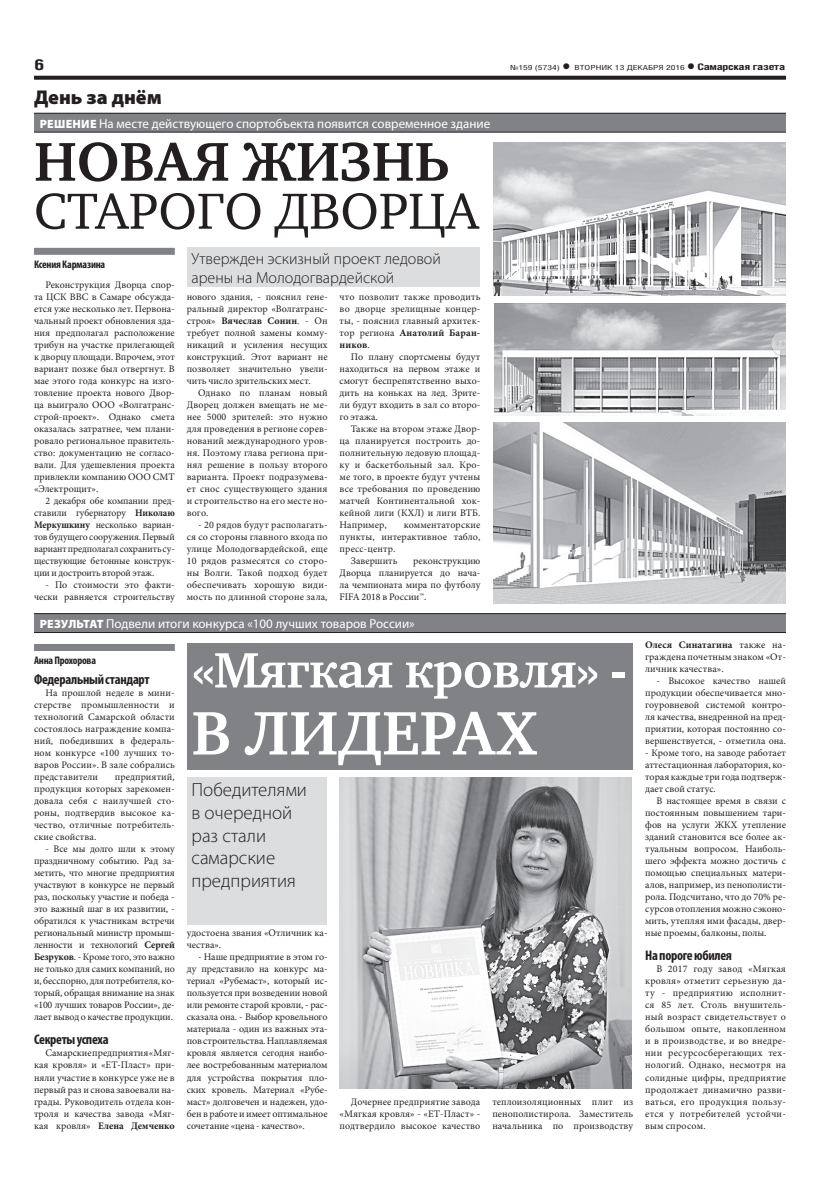
<style>
.page{position:relative;width:820px;height:1191px;background:#fff}
.page>*{position:absolute;margin:0;border:0;box-sizing:border-box;transform-origin:0 0}
.t1{font:700 63px "Charter C";color:#fff}
.t2{font:700 56px "Charter C";color:#231f20}
.t3{font:52px "Charter C";color:#231f20}
.t4{font:700 51px "Charter C";letter-spacing:-.01em;color:#fff}
.t5{font:900 20px "Myriad Pro";color:#231f20}
.t6{font:300 19px/22.8px "Myriad Pro";color:#231f20}
.t7{font:300 16px/19.2px "Myriad Pro";color:#231f20}
.t8{font:700 15px "Helios Cond";color:#231f20;scale:1.4 1}
.t9{font:700 condensed 14px "Myriad Pro";letter-spacing:-.02em;color:#231f20}
.t10{font:13px "Myriad Pro";color:#fff}
.t11{font:700 condensed 11px "Myriad Pro";letter-spacing:-.02em;color:#231f20}
.t12{font:10px/12px "Minion Pro";letter-spacing:.005em;color:#231f20;text-align:justify}
.t13{font:700 9px "Helios Cond";letter-spacing:-.02em;color:#231f20;scale:1.4 1}
.t14{font:7px "Helios Cond";color:#231f20;scale:1.4 1}
.s1{font-weight:700;font-size:16px}
.s2{font-size:16px}
.s3{font-weight:900;font-size:12px}
.s4{font-weight:700}
</style>
<div class="page">
<svg style="left:34px;top:76px;width:751px;height:4px;background:#322f2f"></svg>
<div style="left:34px;top:113px;width:751px;height:19px;background:#808285"></div>
<hr style="left:34px;top:113px;width:751px;height:1px;background:#231f20">
<hr style="left:34px;top:132px;width:751px;height:1px;background:#231f20">
<div style="left:34px;top:614px;width:751px;height:18px;background:#808285"></div>
<hr style="left:34px;top:613px;width:751px;height:1px;background:#231f20">
<hr style="left:34px;top:632px;width:751px;height:1px;background:#231f20">
<div style="left:34px;top:644px;width:141px;height:7px;background:#808285"></div>
<img style="left:339px;top:777px;width:292px;height:311px">
<div style="left:187px;top:643px;width:445px;height:126px;background:#808285"></div>
<div style="left:187px;top:777px;width:139px;height:148px;background:#dcdddf"></div>
<div style="left:34px;top:248px;width:141px;height:7px;background:#808285"></div>
<img style="left:493px;top:422px;width:292px;height:181px">
<img style="left:494px;top:303px;width:291px;height:113px">
<img style="left:493px;top:143px;width:292px;height:153px">
<div style="left:187px;top:247px;width:292px;height:40px;background:#dcdddf"></div>
<h3 class="t8" style="left:34px;top:55px;width:9px">6</h3>
<p class="t14" style="left:510px;top:63px;width:126px">№159 (5734) <span class="s1">•</span> вторник 13 декабря 2016</p>
<p class="t13" style="left:686px;top:61px;width:72px"><span class="s2">•</span> Самарская газета</p>
<h3 class="t5" style="left:34px;top:85px;width:129px">День за днём</h3>
<h3 class="t10" style="left:40px;top:115px;width:451px"><span class="s3">Решение</span> На месте действующего спортобъекта появится современное здание</h3>
<h2 class="t2" style="left:34px;top:131px;width:417px">Новая жизнь</h2>
<h3 class="t3" style="left:34px;top:182px;width:446px">старого Дворца</h3>
<h3 class="t7" style="left:191px;top:248px;width:251px">Утвержден эскизный проект ледовой арены на Молодогвардейской</h3>
<p class="t11" style="left:34px;top:258px;width:73px">Ксения Кармазина</p>
<p class="t12" style="left:34px;top:279px;width:142px;text-indent:11px">Реконструкция Дворца спор&shy;та ЦСК ВВС в Самаре обсужда&shy;ется уже несколько лет. Первона&shy;чальный проект обновления зда&shy;ния предполагал расположение трибун на участке прилегающей к дворцу площади. Впрочем, этот вариант позже был отвергнут. В мае этого года конкурс на изго&shy;товление проекта нового Двор&shy;ца выиграло ООО «Волгатранс&shy;строй-проект». Однако смета оказалась затратнее, чем плани&shy;ровало региональное правитель&shy;ство: документацию не согласо&shy;вали. Для удешевления проекта привлекли компанию ООО СМТ «Электрощит».</p>
<p class="t12" style="left:34px;top:495px;width:142px;text-indent:11px">2 декабря обе компании пред&shy;ставили губернатору <span class="s4">Николаю Меркушкину</span> несколько вариан&shy;тов будущего сооружения. Первый вариант предполагал сохранить су&shy;ществующие бетонные конструк&shy;ции и достроить второй этаж.</p>
<p class="t12" style="left:34px;top:579px;width:142px;text-align:right">- По стоимости это факти&shy;чески равняется строительству</p>
<p class="t12" style="left:339px;top:291px;width:142px">что позволит также проводить во дворце зрелищные концер&shy;ты, - пояснил главный архитек&shy;тор региона <span class="s4">Анатолий Баран&shy;ников</span>.</p>
<p class="t12" style="left:339px;top:351px;width:142px;text-indent:11px">По плану спортсмены будут находиться на первом этаже и смогут беспрепятственно выхо&shy;дить на коньках на лед. Зрите&shy;ли будут входить в зал со второ&shy;го этажа.</p>
<p class="t12" style="left:339px;top:423px;width:142px;text-indent:11px">Также на втором этаже Двор&shy;ца планируется построить до&shy;полнительную ледовую площад&shy;ку и баскетбольный зал. Кро&shy;ме того, в проекте будут учтены все требования по проведению матчей Континентальной хок&shy;кейной лиги (КХЛ) и лиги ВТБ.<br>Например,</p>
<p class="t12" style="left:187px;top:291px;width:142px">нового здания, - пояснил гене&shy;ральный директор «Волгатранс&shy;строя» <span class="s4">Вячеслав Сонин</span>. - Он требует полной замены комму&shy;никаций и усиления несущих конструкций. Этот вариант не позволяет значительно увели&shy;чить число зрительских мест.</p>
<p class="t12" style="left:187px;top:387px;width:142px;text-indent:11px">Однако по планам новый Дворец должен вмещать не ме&shy;нее 5000 зрителей: это нужно для проведения в регионе сорев&shy;нований международного уров&shy;ня. Поэтому глава региона при&shy;нял решение в пользу второго варианта. Проект подразумева&shy;ет снос существующего здания и строительство на его месте но&shy;вого.</p>
<p class="t12" style="left:187px;top:519px;width:142px;text-indent:11px">- 20 рядов будут располагать&shy;ся со стороны главного входа по улице Молодогвардейской, еще 10 рядов размесятся со сторо&shy;ны Волги. Такой подход будет обеспечивать хорошую види&shy;мость по длинной стороне зала,</p>
<p class="t12" style="left:403px;top:519px;width:78px">комментаторские</p>
<p class="t12" style="left:339px;top:531px;width:142px">пункты, интерактивное табло,</p>
<p class="t12" style="left:339px;top:543px;width:57px">пресс-центр.</p>
<p class="t12" style="left:351px;top:555px;width:48px">Завершить</p>
<p class="t12" style="left:339px;top:555px;width:142px;text-indent:74px">реконструкцию Дворца планируется до нача&shy;ла чемпионата мира по футболу FIFA 2018 в России™.</p>
<h3 class="t10" style="left:40px;top:615px;width:376px"><span class="s3">Результат</span> Подвели итоги конкурса «100 лучших товаров России»</h3>
<p class="t11" style="left:34px;top:654px;width:64px">Анна Прохорова</p>
<h3 class="t9" style="left:34px;top:671px;width:117px">Федеральный стандарт</h3>
<p class="t12" style="left:34px;top:687px;width:142px;text-indent:11px">На прошлой неделе в мини&shy;стерстве промышленности и технологий Самарской области состоялось награждение компа&shy;ний, победивших в федераль&shy;ном конкурсе «100 лучших то&shy;варов России». В зале собрались представители</p>
<h3 class="t4" style="left:191px;top:642px;width:437px">«Мягкая кровля» -</h3>
<h1 class="t1" style="left:191px;top:698px;width:346px">в лидерах</h1>
<h3 class="t6" style="left:191px;top:778px;width:117px">Победителями в очередной раз стали самарские предприятия</h3>
<p class="t12" style="left:34px;top:771px;width:142px;text-indent:81px">предприятий, продукция которых зарекомен&shy;довала себя с наилучшей сто&shy;роны, подтвердив высокое ка&shy;чество, отличные потребитель&shy;ские свойства.</p>
<p class="t12" style="left:34px;top:843px;width:142px;text-indent:11px">- Все мы долго шли к этому праздничному событию. Рад за&shy;метить, что многие предприятия участвуют в конкурсе не первый раз, поскольку участие и победа - это важный шаг в их развитии, - обратился к участникам встречи региональный министр промыш&shy;ленности и технологий <span class="s4">Сергей Безруков</span>. - Кроме того, это важно не только для самих компаний, но и, бесспорно, для потребителя, ко&shy;торый, обращая внимание на знак «100 лучших товаров России», де&shy;лает вывод о качестве продукции.</p>
<h3 class="t9" style="left:34px;top:1031px;width:76px">Секреты успеха</h3>
<p class="t12" style="left:34px;top:1047px;width:142px;text-indent:11px">Самарские предприятия «Мяг&shy;кая кровля» и «ЕТ-Пласт» при&shy;няли участие в конкурсе уже не в первый раз и снова завоевали на&shy;грады. Руководитель отдела кон&shy;троля и качества завода «Мяг&shy;кая кровля» <span class="s4">Елена Демченко</span></p>
<p class="t12" style="left:187px;top:927px;width:142px">удостоена звания «Отличник ка&shy;чества».</p>
<p class="t12" style="left:187px;top:951px;width:142px;text-indent:11px">- Наше предприятие в этом го&shy;ду представило на конкурс ма&shy;териал «Рубемаст», который ис&shy;пользуется при возведении новой или ремонте старой кровли, - рас&shy;сказала она. - Выбор кровельного материала - один из важных эта&shy;пов строительства. Наплавляемая кровля является сегодня наибо&shy;лее востребованным материалом для устройства покрытия пло&shy;ских кровель. Материал «Рубе&shy;маст» долговечен и надежен, удо&shy;бен в работе и имеет оптимальное сочетание «цена - качество».</p>
<p class="t12" style="left:339px;top:1095px;width:142px;text-indent:11px">Дочернее предприятие завода «Мягкая кровля» - «ЕТ-Пласт» - подтвердило высокое качество</p>
<p class="t12" style="left:492px;top:1095px;width:142px">теплоизоляционных плит из пенополистирола. Заместитель начальника по производству</p>
<p class="t12" style="left:645px;top:639px;width:142px"><span class="s4">Олеся Синатагина</span> также на&shy;граждена почетным знаком «От&shy;личник качества».</p>
<p class="t12" style="left:645px;top:675px;width:142px;text-indent:11px">- Высокое качество нашей продукции обеспечивается мно&shy;гоуровневой системой контро&shy;ля качества, внедренной на пред&shy;приятии, которая постоянно со&shy;вершенствуется, - отметила она.</p>
<p class="t12" style="left:645px;top:747px;width:142px">- Кроме того, на заводе работает аттестационная лаборатория, ко&shy;торая каждые три года подтверж&shy;дает свой статус.</p>
<p class="t12" style="left:645px;top:795px;width:142px;text-indent:11px">В настоящее время в связи с постоянным повышением тари&shy;фов на услуги ЖКХ утепление зданий становится все более ак&shy;туальным вопросом. Наиболь&shy;шего эффекта можно достичь с помощью специальных матери&shy;алов, например, из пенополисти&shy;рола. Подсчитано, что до 70% ре&shy;сурсов отопления можно сэконо&shy;мить, утепляя ими фасады, двер&shy;ные проемы, балконы, полы.</p>
<h3 class="t9" style="left:645px;top:947px;width:88px">На пороге юбилея</h3>
<p class="t12" style="left:645px;top:963px;width:142px;text-indent:11px">В 2017 году завод «Мягкая кровля» отметит серьезную да&shy;ту - предприятию исполнит&shy;ся 85 лет. Столь внушитель&shy;ный возраст свидетельствует о большом опыте, накопленном и в производстве, и во внедре&shy;нии ресурсосберегающих тех&shy;нологий. Однако, несмотря на солидные цифры, предприятие продолжает динамично разви&shy;ваться, его продукция пользу&shy;ется у потребителей устойчи&shy;вым спросом.</p>
</div>
